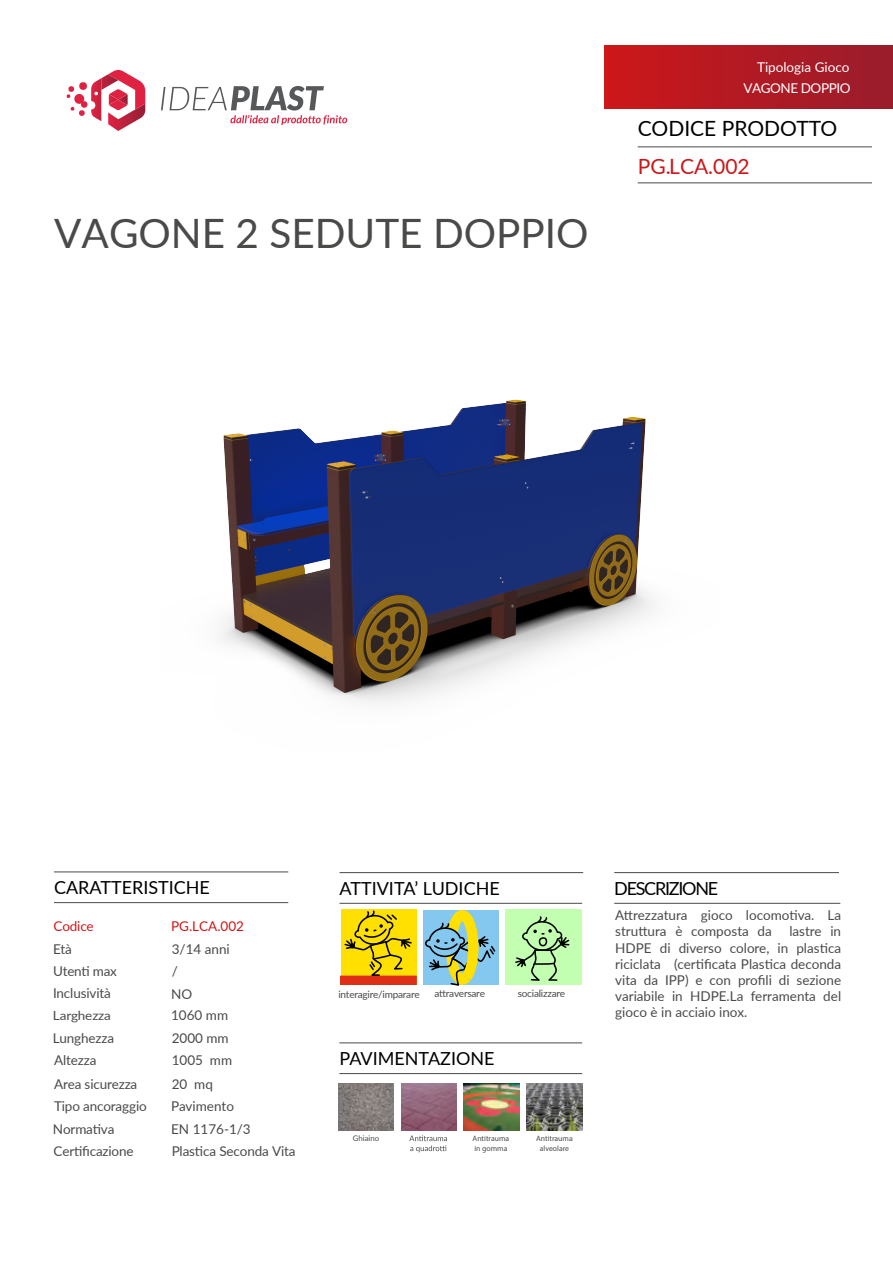
<style>
.page{position:relative;width:893px;height:1263px;background:#fff}
.page>*{position:absolute;margin:0;border:0;box-sizing:border-box;transform-origin:0 0}
.t1{font:40.5px "Lato";color:#4a4a49}
.t2{font:21px "Lato";color:#000}
.t3{font:21px "Lato";color:#cd1719}
.t4{font:18px "Lato";color:#000}
.t5{font:18px "Lato";letter-spacing:-.07em;color:#000}
.t6{font:13.5px/16.2px "Lato";letter-spacing:-.01em;color:#4a4a49}
.t7{font:13.5px "Lato";letter-spacing:-.005em;color:#cd1719}
.t8{font:13.5px "Lato";letter-spacing:-.005em;color:#fff}
.t9{font:13.5px "Lato";letter-spacing:-.03em;color:#fff}
.t10{font:12.6px "Lato";letter-spacing:-.01em;color:#4a4a49;scale:1.07 1}
.t11{font:10.95px "Myriad Pro";color:#000}
.t12{font:10.05px "Lato";letter-spacing:-.025em;color:#4a4a49}
.t13{font:7.8px/9.9px "Myriad Pro";color:#4a4a49}
.t14{font:7.8px "Lato";color:#4a4a49}
</style>
<div class="page">
<div style="left:505px;top:910px;width:76px;height:75px;background:#c3ffb0"></div>
<div style="left:605px;top:45px;width:288px;height:64px;background:linear-gradient(to right,#cc1719,#981d2c)"></div>
<img style="left:338px;top:1083px;width:56px;height:47px">
<img style="left:401px;top:1083px;width:56px;height:47px">
<img style="left:464px;top:1083px;width:55px;height:47px">
<svg style="left:409px;top:1135px;width:38px;height:17px"></svg>
<img style="left:527px;top:1083px;width:55px;height:47px">
<hr style="left:54px;top:902px;width:234px;height:1px;background:#4a4a49">
<hr style="left:54px;top:871px;width:234px;height:1px;background:#4a4a49">
<hr style="left:340px;top:903px;width:242px;height:1px;background:#4a4a49">
<hr style="left:340px;top:872px;width:243px;height:1px;background:#4a4a49">
<hr style="left:614px;top:903px;width:226px;height:1px;background:#4a4a49">
<hr style="left:614px;top:872px;width:225px;height:1px;background:#4a4a49">
<hr style="left:339px;top:1073px;width:243px;height:1px;background:#4a4a49">
<hr style="left:339px;top:1042px;width:243px;height:1px;background:#4a4a49">
<hr style="left:638px;top:182px;width:234px;height:1px;background:#4a4a49">
<hr style="left:638px;top:146px;width:234px;height:1px;background:#4a4a49">
<div style="left:423px;top:910px;width:75px;height:75px;background:#85c8ef"></div>
<svg style="left:425px;top:910px;width:71px;height:76px"></svg>
<div style="left:341px;top:909px;width:76px;height:76px;background:#ffe000"></div>
<div style="left:340px;top:976px;width:77px;height:9px;background:#de2e15"></div>
<svg style="left:343px;top:910px;width:70px;height:66px"></svg>
<svg style="left:515px;top:916px;width:55px;height:65px"></svg>
<img style="left:220px;top:399px;width:435px;height:304px">
<svg style="left:161px;top:86px;width:186px;height:39px"></svg>
<svg style="left:67px;top:86px;width:7px;height:12px"></svg>
<svg style="left:71px;top:107px;width:14px;height:9px"></svg>
<div style="left:79px;top:82px;width:8px;height:8px;background:#e02242;border-radius:3px"></div>
<div style="left:74px;top:94px;width:10px;height:10px;background:#e02242;border-radius:50%"></div>
<div style="left:81px;top:101px;width:7px;height:7px;background:#e02242;border-radius:50%"></div>
<svg style="left:91px;top:70px;width:54px;height:61px"></svg>
<p class="t8" style="left:757px;top:58px;width:94px">Tipologia Gioco</p>
<p class="t9" style="left:743px;top:79px;width:109px">VAGONE DOPPIO</p>
<h1 class="t1" style="left:54px;top:204px;width:536px">VAGONE 2 SEDUTE DOPPIO</h1>
<h2 class="t2" style="left:638px;top:114px;width:201px">CODICE PRODOTTO</h2>
<h2 class="t3" style="left:638px;top:152px;width:113px">PG.LCA.002</h2>
<h3 class="t4" style="left:54px;top:875px;width:157px">CARATTERISTICHE</h3>
<h3 class="t4" style="left:340px;top:875px;width:162px">ATTIVITA’ LUDICHE</h3>
<h3 class="t5" style="left:614px;top:875px;width:105px">DESCRIZIONE</h3>
<p class="t7" style="left:54px;top:916px;width:42px">Codice</p>
<p class="t7" style="left:171px;top:917px;width:74px">PG.LCA.002</p>
<p class="t6" style="left:53px;top:940px;width:20px">Età</p>
<p class="t6" style="left:172px;top:937px;width:60px;line-height:22.2px">3/14 anni /</p>
<p class="t6" style="left:53px;top:985px;width:59px">Inclusività</p>
<p class="t6" style="left:171px;top:985px;width:23px">NO</p>
<p class="t10" style="left:53px;top:1007px;width:56px">Larghezza</p>
<p class="t6" style="left:171px;top:1007px;width:58px">1060 mm</p>
<p class="t6" style="left:53px;top:1029px;width:63px">Lunghezza</p>
<p class="t6" style="left:172px;top:1029px;width:58px">2000 mm</p>
<p class="t6" style="left:54px;top:1052px;width:44px">Altezza</p>
<p class="t6" style="left:172px;top:1051px;width:62px">1005 mm</p>
<p class="t6" style="left:54px;top:1072px;width:94px;line-height:22.4px">Area sicurezza<br>Tipo ancoraggio</p>
<p class="t6" style="left:171px;top:1072px;width:81px;line-height:22.4px">20 mq<br>Pavimento<br>EN 1176-1/3</p>
<p class="t6" style="left:53px;top:962px;width:65px">Utenti max</p>
<p class="t6" style="left:53px;top:1117px;width:82px;line-height:22.4px">Normativa<br>Certificazione</p>
<p class="t6" style="left:172px;top:1142px;width:125px">Plastica Seconda Vita</p>
<p class="t11" style="left:356px;top:983px;width:45px">equilibrio</p>
<p class="t11" style="left:432px;top:983px;width:55px">attraversare</p>
<p class="t11" style="left:524px;top:984px;width:41px">scivolare</p>
<p class="t12" style="left:338px;top:987px;width:83px">interagire/imparare</p>
<p class="t12" style="left:434px;top:986px;width:52px">attraversare</p>
<p class="t12" style="left:518px;top:986px;width:49px">socializzare</p>
<h3 class="t4" style="left:339px;top:1046px;width:157px">PAVIMENTAZIONE</h3>
<p class="t14" style="left:353px;top:1133px;width:28px">Ghiaino</p>
<p class="t13" style="left:473px;top:1133px;width:38px">Antitrauma in gomma</p>
<p class="t13" style="left:536px;top:1133px;width:38px;text-align:center">Antitrauma alveolare</p>
<p class="t6" style="left:615px;top:907px;width:227px">Attrezzatura gioco locomotiva. La struttura è composta da</p>
<p class="t6" style="left:615px;top:923px;width:227px;text-align:justify;text-indent:174px">lastre in HDPE di diverso colore, in plastica riciclata (certificata Plastica deconda vita da IPP) e con profili di sezione variabile in HDPE.La ferramenta del gioco è in acciaio inox.</p>
</div>
